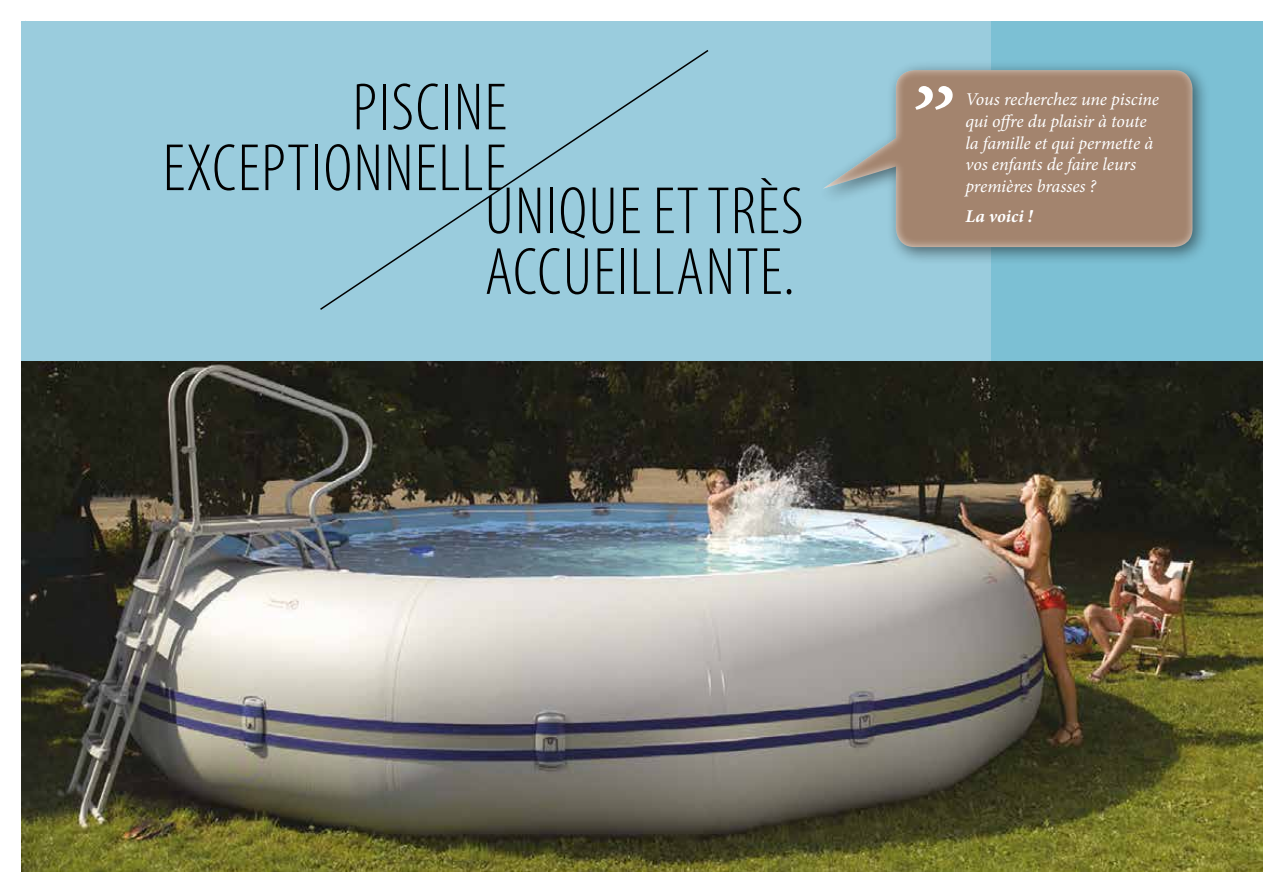
<style>
.page{position:relative;width:1263px;height:893px;background:#fff}
.page>*{position:absolute;margin:0;border:0;box-sizing:border-box;transform-origin:0 0}
.t1{font:300 condensed 67.5px/60.8px "Myriad Pro";letter-spacing:.02em;color:#000;text-align:right}
.t2{font:italic 18px/21.6px "Minion Pro";letter-spacing:-.01em;color:#fff}
.t3{font:italic 700 18px "Minion Pro";letter-spacing:.005em;color:#fff}
</style>
<div class="page">
<div style="left:21px;top:21px;width:1242px;height:851px;background:#7cc0d4"></div>
<div style="left:21px;top:21px;width:970px;height:340px;background:#9accdd"></div>
<svg style="left:320px;top:50px;width:389px;height:260px"></svg>
<img style="left:21px;top:361px;width:1242px;height:511px">
<div style="left:816px;top:60px;width:395px;height:206px;background:#000;opacity:.5"></div>
<div style="left:822px;top:69px;width:372px;height:180px;background:#fff;opacity:.75"></div>
<svg style="left:915px;top:86px;width:38px;height:24px"></svg>
<h1 class="t1" style="left:163px;top:78px;width:345px">PISCINE<br>EXCEPTIONNELLE</h1>
<h1 class="t1" style="left:485px;top:182px;width:321px;text-align:left">UNIQUE ET TRÈS<br>ACCUEILLANTE.</h1>
<p class="t2" style="left:965px;top:89px;width:195px">Vous recherchez une piscine qui offre du plaisir à toute la famille et qui permette à vos enfants de faire leurs premières brasses ?</p>
<p class="t3" style="left:965px;top:203px;width:69px">La voici !</p>
</div>
